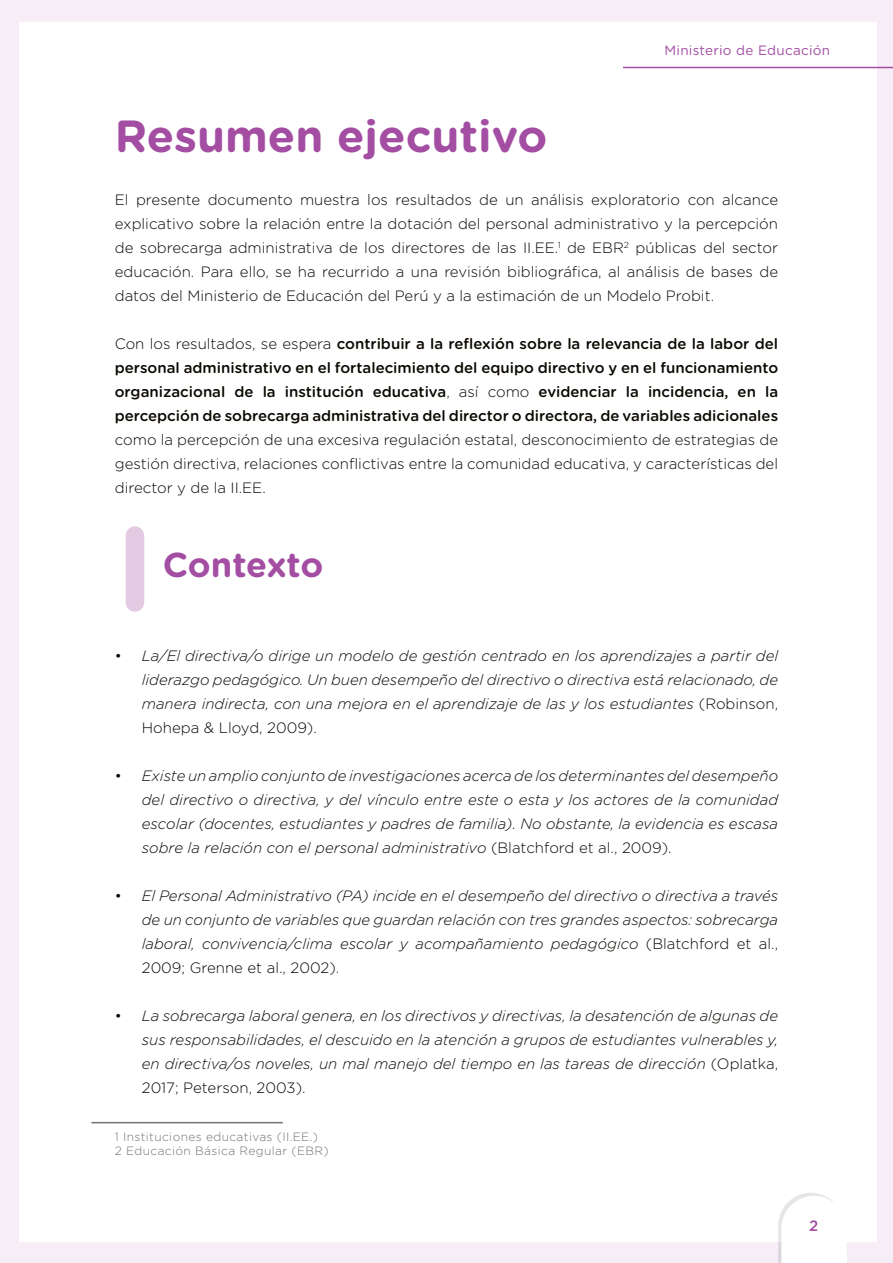
<style>
.page{position:relative;width:893px;height:1263px;background:#f6edf6}
.page>*{position:absolute;margin:0;border:0;box-sizing:border-box;transform-origin:0 0}
.t1{font:700 120px "Gotham Rounded";color:#e3cae3}
.t2{font:700 45px "Gotham Rounded";color:#a34da3}
.t3{font:700 34.5px "Gotham Rounded";letter-spacing:-.01em;color:#a34da3}
.t4{font:italic 300 15px/24px "Gotham Rounded";color:#0b0700;text-align:justify}
.t5{font:300 15px/24px "Gotham Rounded";color:#0b0700;text-align:justify}
.t6{font:500 15px/24px "Gotham Rounded";color:#0b0700;text-align:justify}
.t7{font:500 15px "Gotham Rounded";color:#a34da3}
.t8{font:13.5px "Gotham Rounded";letter-spacing:.02em;color:#a34da3}
.t9{font:300 12px/13.5px "Gotham Rounded";letter-spacing:.03em;color:#727272}
.s1{font-weight:300}
.s2{font-style:normal}
</style>
<div class="page">
<div style="left:19px;top:23px;width:857px;height:1219px;background:#fff"></div>
<hr style="left:623px;top:67px;width:270px;height:1px;background:#a34da3">
<svg style="left:778px;top:1193px;width:69px;height:70px"></svg>
<hr style="left:91px;top:1122px;width:192px;height:1px;background:#727272">
<p class="t8" style="left:664px;top:41px;width:167px">Ministerio de Educación</p>
<h2 class="t2" style="left:115px;top:103px;width:434px">Resumen ejecutivo</h2>
<p class="t5" style="left:115px;top:187px;width:665px">El presente documento muestra los resultados de un análisis exploratorio con alcance explicativo sobre la relación entre la dotación del personal administrativo y la percepción de sobrecarga administrativa de los directores de las II.EE.<sup>1</sup> de EBR<sup>2</sup> públicas del sector educación. Para ello, se ha recurrido a una revisión bibliográfica, al análisis de bases de datos del Ministerio de Educación del Perú y a la estimación de un Modelo Probit.</p>
<p class="t6" style="left:115px;top:331px;width:665px"><span class="s1">Con los resultados, se espera</span> contribuir a la reflexión sobre la relevancia de la labor del personal administrativo en el fortalecimiento del equipo directivo y en el funcionamiento organizacional de la institución educativa<span class="s1">, así como</span> evidenciar la incidencia, en la percepción de sobrecarga administrativa del director o directora, de variables adicionales</p>
<p class="t5" style="left:115px;top:427px;width:665px">como la percepción de una excesiva regulación estatal, desconocimiento de estrategias de gestión directiva, relaciones conflictivas entre la comunidad educativa, y características del director y de la II.EE.</p>
<h1 class="t1" style="left:115px;top:481px;width:42px">I</h1>
<h3 class="t3" style="left:163px;top:539px;width:162px">Contexto</h3>
<p class="t4" style="left:142px;top:643px;width:638px;text-indent:-27px"><span class="s2">•</span> La/El directiva/o dirige un modelo de gestión centrado en los aprendizajes a partir del liderazgo pedagógico. Un buen desempeño del directivo o directiva está relacionado, de manera indirecta, con una mejora en el aprendizaje de las y los estudiantes <span class="s2">(Robinson, Hohepa &amp; Lloyd, 2009).</span></p>
<p class="t4" style="left:142px;top:763px;width:638px;text-indent:-27px"><span class="s2">•</span> Existe un amplio conjunto de investigaciones acerca de los determinantes del desempeño del directivo o directiva, y del vínculo entre este o esta y los actores de la comunidad escolar (docentes, estudiantes y padres de familia). No obstante, la evidencia es escasa sobre la relación con el personal administrativo <span class="s2">(Blatchford et al., 2009).</span></p>
<p class="t4" style="left:142px;top:883px;width:638px;text-indent:-27px"><span class="s2">•</span> El Personal Administrativo (PA) incide en el desempeño del directivo o directiva a través de un conjunto de variables que guardan relación con tres grandes aspectos: sobrecarga laboral, convivencia/clima escolar y acompañamiento pedagógico <span class="s2">(Blatchford et al., 2009; Grenne et al., 2002).</span></p>
<p class="t4" style="left:142px;top:1003px;width:638px;text-indent:-27px"><span class="s2">•</span> La sobrecarga laboral genera, en los directivos y directivas, la desatención de algunas de sus responsabilidades, el descuido en la atención a grupos de estudiantes vulnerables y, en directiva/os noveles, un mal manejo del tiempo en las tareas de dirección <span class="s2">(Oplatka, 2017; Peterson, 2003).</span></p>
<p class="t9" style="left:115px;top:1130px;width:215px">1 Instituciones educativas (II.EE.)<br>2 Educación Básica Regular (EBR)</p>
<p class="t7" style="left:809px;top:1215px;width:11px">2</p>
</div>
